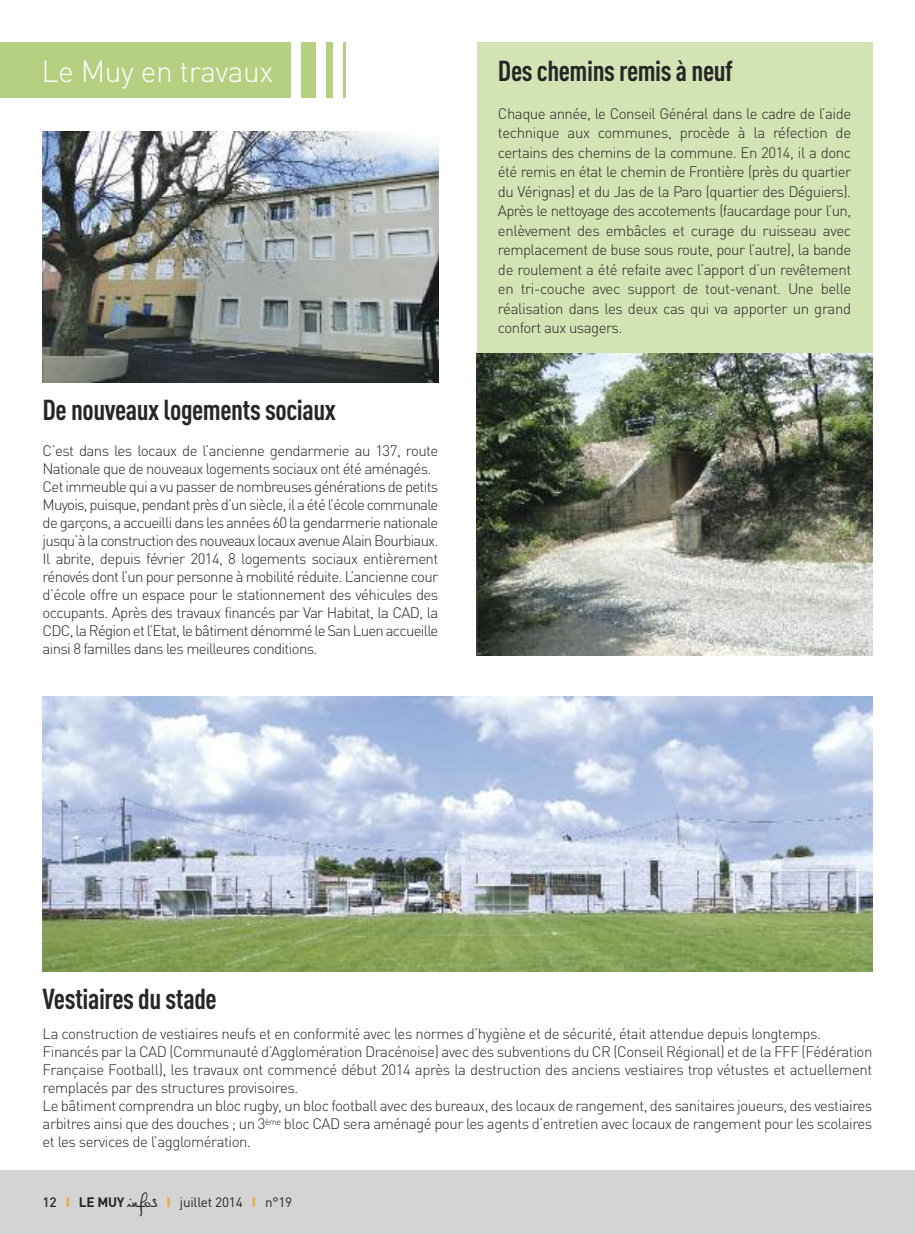
<style>
.page{position:relative;width:915px;height:1234px;background:#fff}
.page>*{position:absolute;margin:0;border:0;box-sizing:border-box;transform-origin:0 0}
.t1{font:300 30px "DIN";letter-spacing:-.015em;color:#fff}
.t2{font:700 28.5px "DIN Cond";letter-spacing:-.015em;color:#272627}
.t3{font:300 15px/18px "DIN";letter-spacing:-.035em;color:#272627}
.t4{font:13.5px "DIN";letter-spacing:-.015em;color:#272627}
.s1{font-weight:500}
.s2{font-weight:900;color:#e9ae47}
.s3{font-weight:700}
.s4{font-family:"Philippe";font-size:16.5px}
</style>
<div class="page">
<div style="left:0;top:1169px;width:914px;height:64px;background:#d4d4d4"></div>
<div style="left:0;top:43px;width:290px;height:55px;background:#b6d081"></div>
<div style="left:301px;top:43px;width:14px;height:55px;background:#b6d081"></div>
<div style="left:326px;top:43px;width:6px;height:55px;background:#b6d081"></div>
<hr style="left:343px;top:43px;width:2px;height:55px;background:#b6d081">
<div style="left:476px;top:43px;width:396px;height:612px;background:#d3e3b3"></div>
<img style="left:476px;top:353px;width:396px;height:302px">
<img style="left:43px;top:132px;width:395px;height:250px">
<img style="left:43px;top:696px;width:829px;height:274px">
<h1 class="t1" style="left:42px;top:54px;width:233px">Le Muy en travaux</h1>
<h2 class="t2" style="left:498px;top:61px;width:236px">Des chemins remis à neuf</h2>
<p class="t3" style="left:498px;top:104px;width:354px;line-height:19.5px;text-align:justify">Chaque année, le Conseil Général dans le cadre de l’aide technique aux communes, procède à la réfection de certains des chemins de la commune. En 2014, il a donc été remis en état le chemin de Frontière (près du quartier du Vérignas) et du Jas de la Paro (quartier des Déguiers).<br>Après le nettoyage des accotements (faucardage pour l’un, enlèvement des embâcles et curage du ruisseau avec remplacement de buse sous route, pour l’autre), la bande de roulement a été refaite avec l’apport d’un revêtement en tri-couche avec support de tout-venant. Une belle réalisation dans les deux cas qui va apporter un grand confort aux usagers.</p>
<h2 class="t2" style="left:43px;top:399px;width:295px">De nouveaux logements sociaux</h2>
<p class="t3" style="left:43px;top:441px;width:397px">C’est dans les locaux de l’ancienne gendarmerie au 137, route Nationale que de nouveaux logements sociaux ont été aménagés.<br>Cet immeuble qui a vu passer de nombreuses générations de petits Muyois, puisque, pendant près d’un siècle, il a été l’école communale de garçons, a accueilli dans les années 60 la gendarmerie nationale jusqu’à la construction des nouveaux locaux avenue Alain Bourbiaux.<br>Il abrite, depuis février 2014, 8 logements sociaux entièrement rénovés dont l’un pour personne à mobilité réduite. L’ancienne cour d’école offre un espace pour le stationnement des véhicules des occupants. Après des travaux financés par Var Habitat, la CAD, la CDC, la Région et l’Etat, le bâtiment dénommé le San Luen accueille ainsi 8 familles dans les meilleures conditions.</p>
<h2 class="t2" style="left:43px;top:988px;width:176px">Vestiaires du stade</h2>
<p class="t3" style="left:43px;top:1024px;width:831px">La construction de vestiaires neufs et en conformité avec les normes d’hygiène et de sécurité, était attendue depuis longtemps.<br>Financés par la CAD (Communauté d’Agglomération Dracénoise) avec des subventions du CR (Conseil Régional) et de la FFF (Fédération Française Football), les travaux ont commencé début 2014 après la destruction des anciens vestiaires trop vétustes et actuellement remplacés par des structures provisoires.<br>Le bâtiment comprendra un bloc rugby, un bloc football avec des bureaux, des locaux de rangement, des sanitaires joueurs, des vestiaires arbitres ainsi que des douches ; un 3<sup>ème</sup> bloc CAD sera aménagé pour les agents d’entretien avec locaux de rangement pour les scolaires et les services de l’agglomération.</p>
<p class="t4" style="left:43px;top:1193px;width:251px"><span class="s1">12</span> <span class="s2">I</span> <span class="s3">LE MUY</span> <span class="s4">infos</span> <span class="s2">I</span> juillet 2014 <span class="s2">I</span> n°19</p>
</div>
